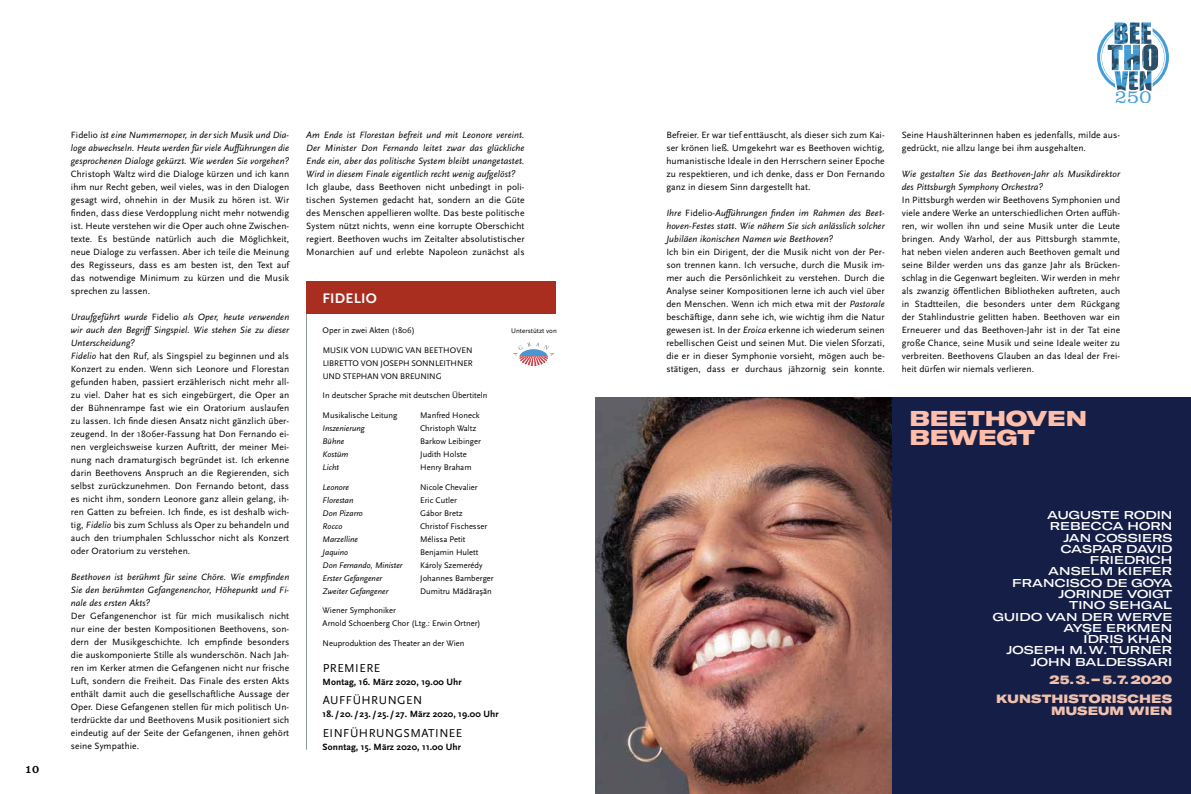
<style>
.page{position:relative;width:1191px;height:794px;background:#fff}
.page>*{position:absolute;margin:0;border:0;box-sizing:border-box;transform-origin:0 0}
.t1{font:900 expanded 21.2px/18.5px "GT America";color:#ffbeaa}
.t2{font:300 19.1px "Clarendon";color:#449dd7}
.t3{font:700 14.5px "Scala Sans Pro";letter-spacing:.02em;color:#fff}
.t4{font:12px "Scala Sans Pro";letter-spacing:.04em;color:#000}
.t5{font:900 expanded 11.8px/18.8px "GT America";letter-spacing:.01em;color:#f0c1af;text-align:right}
.t6{font:500 expanded 11.3px/11.3px "GT America";letter-spacing:.01em;color:#fff;text-align:right}
.t7{font:500 11px "CL23";color:#000}
.t8{font:9.5px/13px "Scala Sans Pro";letter-spacing:.01em;color:#000;text-align:justify}
.t9{font:italic 9.5px/13px "Scala Sans Pro";letter-spacing:.01em;color:#000;text-align:justify}
.t10{font:700 9.5px "Scala Sans Pro";letter-spacing:.01em;color:#000}
.t11{font:8.5px/13px "Scala Sans Pro";color:#000;text-align:justify}
.t12{font:italic 8.5px "Scala Sans Pro";color:#000}
.t13{font:7px "Scala Sans LF";color:#000}
.s1{font-style:normal}
.s2{font-style:italic}
</style>
<div class="page">
<hr style="left:306px;top:281px;width:1px;height:468px;background:#90989c">
<div style="left:306px;top:281px;width:250px;height:33px;background:#aa2e20"></div>
<svg style="left:513px;top:342px;width:41px;height:24px"></svg>
<svg style="left:1097px;top:22px;width:72px;height:69px"></svg>
<img style="left:595px;top:397px;width:298px;height:397px">
<div style="left:893px;top:397px;width:298px;height:397px;background:#141e46"></div>
<p class="t7" style="left:25px;top:762px;width:16px">10</p>
<p class="t9" style="left:71px;top:129px;width:220px"><span class="s1">Fidelio</span> ist eine Nummernoper, in der sich Musik und Dia&shy;loge abwechseln. Heute werden für viele Aufführungen die gesprochenen Dialoge gekürzt. Wie werden Sie vorgehen?</p>
<p class="t8" style="left:71px;top:168px;width:220px">Christoph Waltz wird die Dialoge kürzen und ich kann ihm nur Recht geben, weil vieles, was in den Dialogen gesagt wird, ohnehin in der Musik zu hören ist. Wir finden, dass diese Verdopplung nicht mehr notwendig ist. Heute verstehen wir die Oper auch ohne Zwischen&shy;texte. Es bestünde natürlich auch die Möglichkeit, neue Dialoge zu verfassen. Aber ich teile die Meinung des Regisseurs, dass es am besten ist, den Text auf das notwendige Minimum zu kürzen und die Musik sprechen zu lassen.</p>
<p class="t8" style="left:71px;top:311px;width:220px;text-align:left"><span class="s2">Uraufgeführt wurde</span> Fidelio <span class="s2">als Oper, heute verwenden wir auch den BegriffSingspiel. Wie stehen Sie zu dieser Unterscheidung?<br>Fidelio</span> hat den Ruf, als Singspiel zu beginnen und als Konzert zu enden. Wenn sich Leonore und Florestan gefunden haben, passiert erzählerisch nicht mehr all&shy;zu viel. Daher hat es sich eingebürgert, die Oper an der Bühnenrampe fast wie ein Oratorium auslaufen zu lassen. Ich finde diesen Ansatz nicht gänzlich über&shy;zeugend. In der 1806er-Fassung hat Don Fernando ei&shy;nen vergleichsweise kurzen Auftritt, der meiner Mei&shy;nung nach dramaturgisch begründet ist. Ich erkenne darin Beethovens Anspruch an die Regierenden, sich selbst zurückzunehmen. Don Fernando betont, dass es nicht ihm, sondern Leonore ganz allein gelang, ih&shy;ren Gatten zu befreien. Ich finde, es ist deshalb wich&shy;tig, <span class="s2">Fidelio</span> bis zum Schluss als Oper zu behandeln und auch den triumphalen Schlusschor nicht als Konzert oder Oratorium zu verstehen.</p>
<p class="t9" style="left:71px;top:571px;width:220px">Beethoven ist berühmt für seine Chöre. Wie empfinden Sie den berühmten Gefangenenchor, Höhepunkt und Fi&shy;nale des ersten Akts?</p>
<p class="t8" style="left:71px;top:610px;width:220px">Der Gefangenenchor ist für mich musikalisch nicht nur eine der besten Kompositionen Beethovens, son&shy;dern der Musikgeschichte. Ich empfinde besonders die auskomponierte Stille als wunderschön. Nach Jah&shy;ren im Kerker atmen die Gefangenen nicht nur frische Luft, sondern die Freiheit. Das Finale des ersten Akts enthält damit auch die gesellschaftliche Aussage der Oper. Diese Gefangenen stellen für mich politisch Un&shy;terdrückte dar und Beethovens Musik positioniert sich eindeutig auf der Seite der Gefangenen, ihnen gehört seine Sympathie.</p>
<p class="t9" style="left:306px;top:129px;width:220px">Am Ende ist Florestan befreit und mit Leonore vereint.<br>Der Minister Don Fernando leitet zwar das glückliche Ende ein, aber das politische System bleibt unangetastet.<br>Wird in diesem Finale eigentlich recht wenig aufgelöst?</p>
<p class="t8" style="left:306px;top:181px;width:220px">Ich glaube, dass Beethoven nicht unbedingt in poli&shy;tischen Systemen gedacht hat, sondern an die Güte des Menschen appellieren wollte. Das beste politische System nützt nichts, wenn eine korrupte Oberschicht regiert. Beethoven wuchs im Zeitalter absolutistischer Monarchien auf und erlebte Napoleon zunächst als</p>
<h3 class="t3" style="left:322px;top:290px;width:56px">FIDELIO</h3>
<p class="t11" style="left:323px;top:324px;width:94px">Oper in zwei Akten (1806)</p>
<p class="t11" style="left:323px;top:344px;width:152px">MUSIK VON LUDWIG VAN BEETHOVEN LIBRETTO VON JOSEPH SONNLEITHNER UND STEPHAN VON BREUNING</p>
<p class="t11" style="left:323px;top:389px;width:166px">In deutscher Sprache mit deutschen Übertiteln</p>
<p class="t11" style="left:323px;top:409px;width:76px">Musikalische Leitung</p>
<p class="t11" style="left:420px;top:409px;width:61px">Manfred Honeck</p>
<p class="t12" style="left:323px;top:423px;width:44px">Inszenierung</p>
<p class="t11" style="left:420px;top:422px;width:58px">Christoph Waltz</p>
<p class="t12" style="left:323px;top:436px;width:23px">Bühne</p>
<p class="t11" style="left:420px;top:435px;width:62px">Barkow Leibinger</p>
<p class="t12" style="left:323px;top:449px;width:27px">Kostüm</p>
<p class="t11" style="left:420px;top:448px;width:48px">Judith Holste</p>
<p class="t12" style="left:323px;top:462px;width:18px">Licht</p>
<p class="t11" style="left:420px;top:461px;width:53px">Henry Braham</p>
<p class="t12" style="left:323px;top:482px;width:28px">Leonore</p>
<p class="t11" style="left:420px;top:480px;width:59px">Nicole Chevalier</p>
<p class="t12" style="left:323px;top:495px;width:32px">Florestan</p>
<p class="t11" style="left:420px;top:493px;width:38px">Eric Cutler</p>
<p class="t12" style="left:323px;top:508px;width:42px">Don Pizarro</p>
<p class="t11" style="left:420px;top:506px;width:44px">Gábor Bretz</p>
<p class="t12" style="left:323px;top:521px;width:21px">Rocco</p>
<p class="t11" style="left:420px;top:519px;width:69px">Christof Fischesser</p>
<p class="t12" style="left:323px;top:534px;width:37px">Marzelline</p>
<p class="t11" style="left:420px;top:532px;width:47px">Mélissa Petit</p>
<p class="t12" style="left:323px;top:547px;width:27px">Jaquino</p>
<p class="t11" style="left:420px;top:545px;width:60px">Benjamin Hulett</p>
<p class="t12" style="left:323px;top:560px;width:81px">Don Fernando, Minister</p>
<p class="t11" style="left:420px;top:558px;width:64px">Károly Szemerédy</p>
<p class="t12" style="left:323px;top:573px;width:61px">Erster Gefangener</p>
<p class="t11" style="left:420px;top:571px;width:75px">Johannes Bamberger</p>
<p class="t12" style="left:323px;top:586px;width:67px">Zweiter Gefangener</p>
<p class="t11" style="left:420px;top:584px;width:73px">Dumitru Mădăraşăn</p>
<p class="t11" style="left:323px;top:604px;width:159px">Wiener Symphoniker<br>Arnold Schoenberg Chor (Ltg.: Erwin Ortner)</p>
<p class="t11" style="left:323px;top:636px;width:143px">Neuproduktion des Theater an der Wien</p>
<p class="t4" style="left:323px;top:660px;width:59px">PREMIERE</p>
<p class="t10" style="left:323px;top:676px;width:141px">Montag, 16. März 2020, 19.00 Uhr</p>
<p class="t4" style="left:323px;top:693px;width:101px">AUFFÜHRUNGEN</p>
<p class="t10" style="left:323px;top:708px;width:177px">18. / 20. / 23. / 25. / 27. März 2020, 19.00 Uhr</p>
<p class="t4" style="left:323px;top:725px;width:141px">EINFÜHRUNGSMATINEE</p>
<p class="t10" style="left:323px;top:741px;width:140px">Sonntag, 15. März 2020, 11.00 Uhr</p>
<p class="t13" style="left:511px;top:327px;width:47px">Unterstützt von</p>
<p class="t8" style="left:666px;top:129px;width:220px">Befreier. Er war tief enttäuscht, als dieser sich zum Kai&shy;ser krönen ließ. Umgekehrt war es Beethoven wichtig, humanistische Ideale in den Herrschern seiner Epoche zu respektieren, und ich denke, dass er Don Fernando ganz in diesem Sinn dargestellt hat.</p>
<p class="t9" style="left:666px;top:207px;width:220px">Ihre <span class="s1">Fidelio</span>-Aufführungen finden im Rahmen des Beet&shy;hoven-Festes statt. Wie nähern Sie sich anlässlich solcher Jubiläen ikonischen Namen wie Beethoven?</p>
<p class="t8" style="left:666px;top:246px;width:220px">Ich bin ein Dirigent, der die Musik nicht von der Per&shy;son trennen kann. Ich versuche, durch die Musik im&shy;mer auch die Persönlichkeit zu verstehen. Durch die Analyse seiner Kompositionen lerne ich auch viel über den Menschen. Wenn ich mich etwa mit der <span class="s2">Pastorale </span>beschäftige, dann sehe ich, wie wichtig ihm die Natur gewesen ist. In der <span class="s2">Eroica</span> erkenne ich wiederum seinen rebellischen Geist und seinen Mut. Die vielen Sforzati, die er in dieser Symphonie vorsieht, mögen auch be&shy;stätigen, dass er durchaus jähzornig sein konnte.</p>
<h2 class="t2" style="left:1114px;top:85px;width:38px">250</h2>
<p class="t8" style="left:901px;top:129px;width:220px">Seine Haushälterinnen haben es jedenfalls, milde aus&shy;gedrückt, nie allzu lange bei ihm ausgehalten.</p>
<p class="t9" style="left:901px;top:168px;width:220px">Wie gestalten Sie das Beethoven-Jahr als Musikdirektor des Pittsburgh Symphony Orchestra?</p>
<p class="t8" style="left:901px;top:194px;width:220px">In Pittsburgh werden wir Beethovens Symphonien und viele andere Werke an unterschiedlichen Orten auffüh&shy;ren, wir wollen ihn und seine Musik unter die Leute bringen. Andy Warhol, der aus Pittsburgh stammte, hat neben vielen anderen auch Beethoven gemalt und seine Bilder werden uns das ganze Jahr als Brücken&shy;schlag in die Gegenwart begleiten. Wir werden in mehr als zwanzig öffentlichen Bibliotheken auftreten, auch in Stadtteilen, die besonders unter dem Rückgang der Stahlindustrie gelitten haben. Beethoven war ein Erneuerer und das Beethoven-Jahr ist in der Tat eine große Chance, seine Musik und seine Ideale weiter zu verbreiten. Beethovens Glauben an das Ideal der Frei&shy;heit dürfen wir niemals verlieren.</p>
<h1 class="t1" style="left:909px;top:409px;width:179px">BEETHOVEN<br>BEWEGT</h1>
<p class="t6" style="left:993px;top:509px;width:181px">AUGUSTE RODIN<br>REBECCA HORN<br>JAN COSSIERS<br>CASPAR DAVID<br>FRIEDRICH<br>ANSELM KIEFER<br>FRANCISCO DE GOYA<br>JORINDE VOIGT<br>TINO SEHGAL<br>GUIDO VAN DER WERVE<br>AYŞE ERKMEN<br>IDRIS KHAN<br>JOSEPH M. W. TURNER<br>JOHN BALDESSARI</p>
<p class="t5" style="left:996px;top:670px;width:178px">25. 3. – 5. 7. 2020<br>KUNSTHISTORISCHES</p>
<p class="t5" style="left:1051px;top:700px;width:123px">MUSEUM WIEN</p>
</div>
